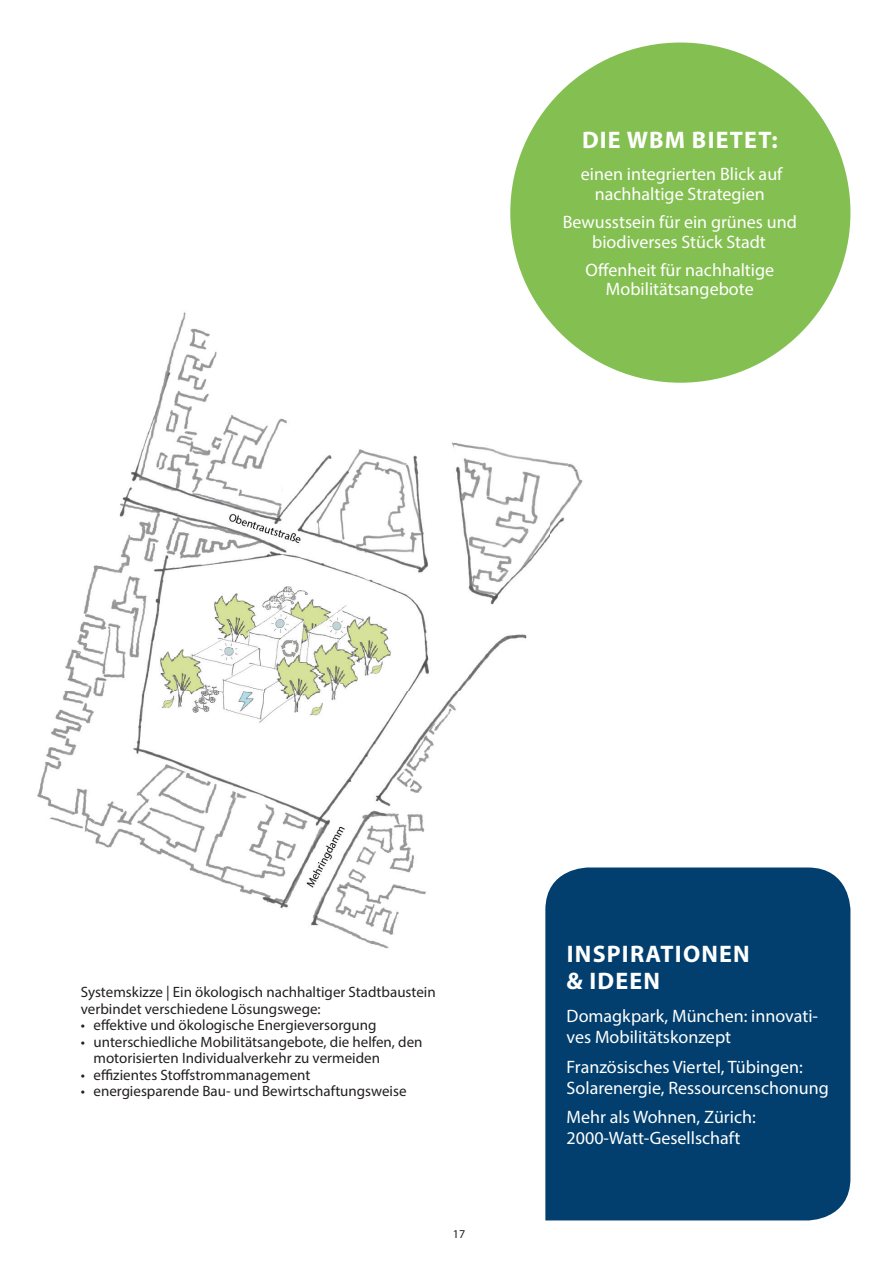
<style>
.page{position:relative;width:893px;height:1263px;background:#fff}
.page>*{position:absolute;margin:0;border:0;box-sizing:border-box;transform-origin:0 0}
.t1{font:700 24px/27px "Myriad Pro";letter-spacing:.05em;color:#fff}
.t2{font:18px/21px "Myriad Pro";color:#fff}
.t3{font:15px/16.5px "Myriad Pro";color:#231f20}
.t4{font:12px "Myriad Pro";color:#231f20}
</style>
<div class="page">
<img style="left:37px;top:312px;width:546px;height:637px">
<div style="left:545px;top:867px;width:305px;height:353px;background:#023f6e"></div>
<div style="left:510px;top:43px;width:340px;height:340px;background:#84c051;border-radius:50%"></div>
<h1 class="t1" style="left:582px;top:126px;width:197px">DIE WBM BIETET:</h1>
<p class="t2" style="left:581px;top:164px;width:203px;line-height:19.5px;text-align:center">einen integrierten Blick auf nachhaltige Strategien</p>
<p class="t2" style="left:563px;top:212px;width:236px;line-height:19.5px;text-align:center">Bewusstsein für ein grünes und biodiverses Stück Stadt</p>
<p class="t2" style="left:585px;top:259px;width:190px;line-height:19.5px;text-align:center">Offenheit für nachhaltige<br>Mobilitätsangebote</p>
<p class="t3" style="left:81px;top:984px;width:356px">Systemskizze | Ein ökologisch nachhaltiger Stadtbaustein verbindet verschiedene Lösungswege:</p>
<p class="t3" style="left:81px;top:1017px;width:297px">• effektive und ökologische Energieversorgung</p>
<p class="t3" style="left:94px;top:1033px;width:330px;text-indent:-13px">• unterschiedliche Mobilitätsangebote, die helfen, den motorisierten Individualverkehr zu vermeiden</p>
<p class="t3" style="left:81px;top:1066px;width:231px">• effizientes Stoffstrommanagement</p>
<p class="t3" style="left:81px;top:1083px;width:327px">• energiesparende Bau- und Bewirtschaftungsweise</p>
<p class="t4" style="left:453px;top:1226px;width:14px">17</p>
<h1 class="t1" style="left:567px;top:939px;width:185px">INSPIRATIONEN &amp; IDEEN</h1>
<p class="t2" style="left:567px;top:1005px;width:253px">Domagkpark, München: innovati&shy;ves Mobilitätskonzept</p>
<p class="t2" style="left:567px;top:1056px;width:264px">Französisches Viertel, Tübingen:<br>Solarenergie, Ressourcenschonung</p>
<p class="t2" style="left:567px;top:1106px;width:191px">Mehr als Wohnen, Zürich:<br>2000-Watt-Gesellschaft</p>
</div>
